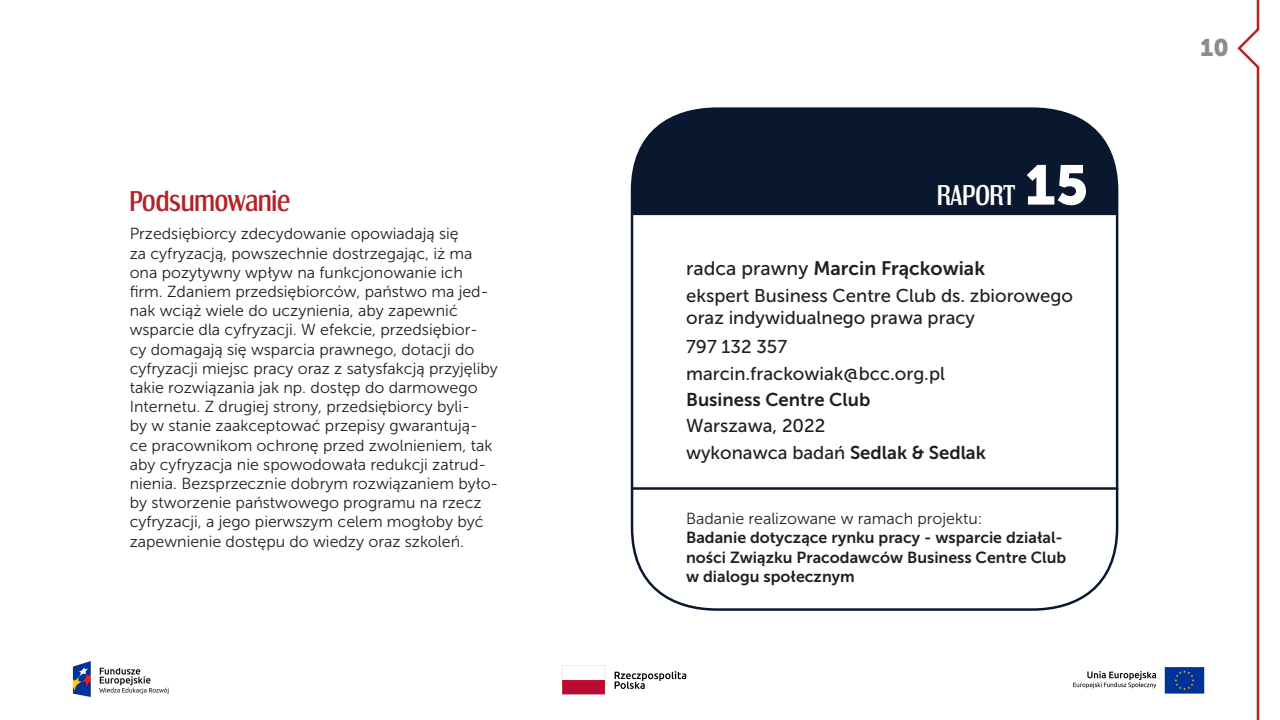
<style>
.page{position:relative;width:1280px;height:720px;background:#fff}
.page>*{position:absolute;margin:0;border:0;box-sizing:border-box;transform-origin:0 0}
.Srodtytul_2{font:55.5px "Museo Sans 900";color:#fff}
.Srodtytul{font:26px "Dream Orphanage Rg";color:#b52126}
.Srodtytul-2{font:26px "Dream Orphanage Rg";color:#fff}
.t1{font:24px "Museo Sans 900";color:#8c8c8e}
.Ramka_cytat{font:19.5px "Museo Sans 700";color:#231f20}
.Ramka_cytat-2{font:18.5px/22.2px "Museo Sans 500";color:#231f20}
.Ramka_cytat-3{font:18.5px "Museo Sans 700";color:#231f20}
.t2{font:16px/19.2px "Museo Sans 300";color:#231f20}
.t3{font:16px/19.2px "Museo Sans 700";color:#231f20}
.s1{font-family:"Museo Sans 500"}
.s2{font-family:"Museo Sans 700"}
.s3{font-family:"Museo Sans 300"}
</style>
<div class="page">
<img style="left:1073px;top:667px;width:132px;height:27px">
<img style="left:562px;top:665px;width:125px;height:30px">
<img style="left:72px;top:661px;width:97px;height:36px">
<svg style="left:1237px;top:0;width:23px;height:720px"></svg>
<div style="left:632px;top:109px;width:485px;height:106px;background:#09182f"></div>
<hr style="left:632px;top:487px;width:486px;height:3px;background:#09182f">
<p class="Srodtytul" style="left:130px;top:185px;width:162px">Podsumowanie</p>
<p class="Srodtytul-2" style="left:937px;top:179px;width:80px">RAPORT</p>
<p class="Srodtytul_2" style="left:1025px;top:154px;width:65px">15</p>
<p class="t2" style="left:130px;top:224px;width:370px">Przedsiębiorcy zdecydowanie opowiadają się<br>za cyfryzacją, powszechnie dostrzegając, iż ma ona pozytywny wpływ na funkcjonowanie ich firm. Zdaniem przedsiębiorców, państwo ma jed&shy;nak wciąż wiele do uczynienia, aby zapewnić wsparcie dla cyfryzacji. W efekcie, przedsiębior&shy;cy domagają się wsparcia prawnego, dotacji do cyfryzacji miejsc pracy oraz z satysfakcją przyjęliby takie rozwiązania jak np. dostęp do darmowego Internetu. Z drugiej strony, przedsiębiorcy byli-<br>by w stanie zaakceptować przepisy gwarantują&shy;ce pracownikom ochronę przed zwolnieniem, tak aby cyfryzacja nie spowodowała redukcji zatrud&shy;nienia. Bezsprzecznie dobrym rozwiązaniem było&shy;by stworzenie państwowego programu na rzecz cyfryzacji, a jego pierwszym celem mogłoby być zapewnienie dostępu do wiedzy oraz szkoleń.</p>
<p class="Ramka_cytat" style="left:686px;top:258px;width:300px"><span class="s1">radca prawny</span> Marcin Frąckowiak</p>
<p class="Ramka_cytat-2" style="left:686px;top:284px;width:388px">ekspert Business Centre Club ds. zbiorowego oraz indywidualnego prawa pracy</p>
<p class="Ramka_cytat-2" style="left:686px;top:336px;width:102px">797 132 357</p>
<p class="Ramka_cytat-2" style="left:686px;top:362px;width:260px">marcin.frackowiak@bcc.org.pl</p>
<p class="Ramka_cytat-3" style="left:686px;top:389px;width:186px">Business Centre Club</p>
<p class="Ramka_cytat-2" style="left:686px;top:415px;width:141px">Warszawa, 2022</p>
<p class="Ramka_cytat-2" style="left:686px;top:441px;width:301px">wykonawca badań <span class="s2">Sedlak &amp; Sedlak</span></p>
<p class="t3" style="left:686px;top:509px;width:382px"><span class="s3">Badanie realizowane w ramach projektu:<br></span>Badanie dotyczące rynku pracy - wsparcie działal&shy;ności Związku Pracodawców Business Centre Club w dialogu społecznym</p>
<h3 class="t1" style="left:1200px;top:34px;width:30px">10</h3>
</div>
